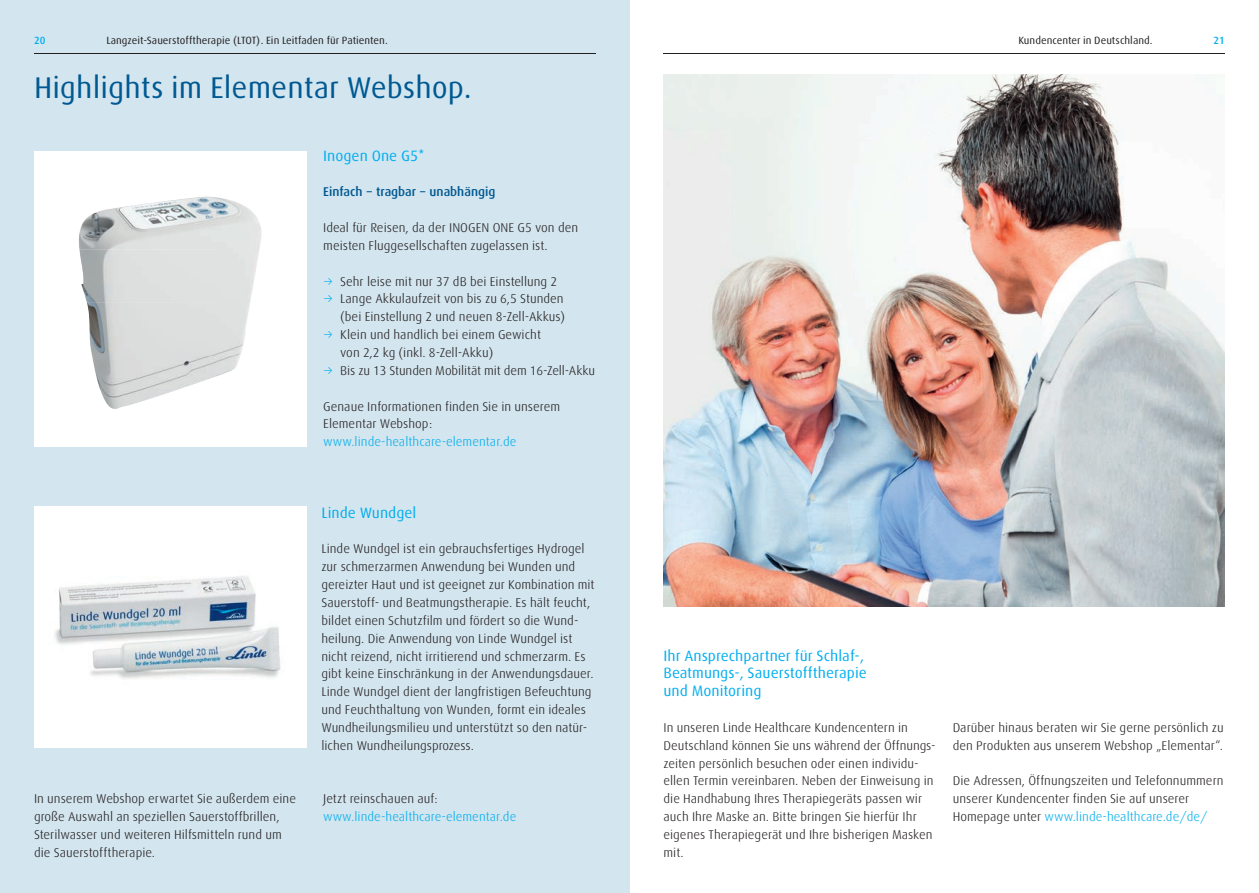
<style>
.page{position:relative;width:1259px;height:893px;background:#fff}
.page>*{position:absolute;margin:0;border:0;box-sizing:border-box;transform-origin:0 0}
.t1{font:30px "Linde Dax Global";color:#005992}
.t2{font:15px/17.9px "Linde Dax Global";color:#00aeef}
.t3{font:300 12.75px/17.9px "Linde Dax Global";color:#231f20}
.t4{font:300 12.75px "Linde Dax Global";color:#00aeef}
.t5{font:500 12.75px "Linde Dax Global";color:#005992}
.t6{font:10.5px "Linde Dax Global";color:#231f20}
.t7{font:500 10.5px "Linde Dax Global";color:#00aeef}
.s1{color:#00aeef}
</style>
<div class="page">
<div style="left:0;top:0;width:629px;height:893px;background:#d3e5ee"></div>
<hr style="left:663px;top:53px;width:562px;height:1px;background:#231f20">
<hr style="left:34px;top:53px;width:561px;height:1px;background:#231f20">
<div style="left:34px;top:506px;width:272px;height:242px;background:#fff"></div>
<img style="left:54px;top:576px;width:227px;height:103px">
<div style="left:34px;top:151px;width:272px;height:295px;background:#fff"></div>
<img style="left:79px;top:196px;width:137px;height:107px">
<img style="left:216px;top:197px;width:46px;height:159px">
<img style="left:87px;top:303px;width:129px;height:53px">
<img style="left:92px;top:356px;width:124px;height:53px">
<img style="left:216px;top:356px;width:24px;height:20px">
<img style="left:663px;top:74px;width:562px;height:533px">
<p class="t6" style="left:106px;top:34px;width:283px">Langzeit-Sauerstofftherapie (LTOT). Ein Leitfaden für Patienten.</p>
<p class="t7" style="left:34px;top:34px;width:13px">20</p>
<p class="t6" style="left:1018px;top:34px;width:136px">Kundencenter in Deutschland.</p>
<p class="t7" style="left:1213px;top:34px;width:13px">21</p>
<h1 class="t1" style="left:34px;top:70px;width:439px">Highlights im Elementar Webshop.</h1>
<p class="t2" style="left:323px;top:147px;width:103px">Inogen One G5*</p>
<p class="t5" style="left:323px;top:184px;width:174px">Einfach – tragbar – unabhängig</p>
<p class="t3" style="left:323px;top:219px;width:256px">Ideal für Reisen, da der INOGEN ONE G5 von den meisten Fluggesellschaften zugelassen ist.</p>
<p class="t3" style="left:323px;top:272px;width:236px"><span class="s1">→</span> Sehr leise mit nur 37 dB bei Einstellung 2</p>
<p class="t3" style="left:323px;top:290px;width:243px;text-align:right"><span class="s1">→</span> Lange Akkulaufzeit von bis zu 6,5 Stunden (bei Einstellung 2 und neuen 8-Zell-Akkus)</p>
<p class="t3" style="left:340px;top:326px;width:202px;text-indent:-17px"><span class="s1">→</span> Klein und handlich bei einem Gewicht von 2,2 kg (inkl. 8-Zell-Akku)</p>
<p class="t3" style="left:323px;top:362px;width:273px"><span class="s1">→</span> Bis zu 13 Stunden Mobilität mit dem 16-Zell-Akku</p>
<p class="t3" style="left:323px;top:397px;width:238px">Genaue Informationen finden Sie in unserem<br>Elementar Webshop:</p>
<p class="t4" style="left:323px;top:434px;width:195px">www.linde-healthcare-elementar.de</p>
<p class="t2" style="left:321px;top:504px;width:96px">Linde Wundgel</p>
<p class="t3" style="left:321px;top:540px;width:275px">Linde Wundgel ist ein gebrauchsfertiges Hydrogel zur schmerz armen Anwendung bei Wunden und gereizter Haut und ist geeignet zur Kombination mit Sauerstoff- und Beatmungstherapie. Es hält feucht, bildet einen Schutzfilm und fördert so die Wund&shy;heilung. Die Anwendung von Linde Wundgel ist nicht reizend, nicht irritierend und schmerzarm. Es gibt keine Einschränkung in der Anwendungsdauer.<br>Linde Wundgel dient der langfristigen Befeuchtung und Feuchthaltung von Wunden, formt ein ideales Wundheilungsmilieu und unterstützt so den natür&shy;lichen Wundheilungsprozess.</p>
<p class="t3" style="left:34px;top:790px;width:264px">In unserem Webshop erwartet Sie außerdem eine große Auswahl an speziellen Sauerstoffbrillen, Sterilwasser und weiteren Hilfsmitteln rund um die Sauerstofftherapie.</p>
<p class="t3" style="left:323px;top:790px;width:116px">Jetzt reinschauen auf:</p>
<p class="t4" style="left:323px;top:809px;width:195px">www.linde-healthcare-elementar.de</p>
<p class="t2" style="left:663px;top:646px;width:205px">Ihr Ansprechpartner für Schlaf-,<br>Beatmungs-, Sauerstofftherapie und Monitoring</p>
<p class="t3" style="left:663px;top:719px;width:273px">In unseren Linde Healthcare Kundencentern in Deutschland können Sie uns während der Öffnungs - zeiten persönlich besuchen oder einen individu&shy;ellen Termin vereinbaren. Neben der Einweisung in die Handhabung Ihres Therapiegeräts passen wir auch Ihre Maske an. Bitte bringen Sie hierfür Ihr eigenes Therapiegerät und Ihre bisherigen Masken mit.</p>
<p class="t3" style="left:952px;top:719px;width:272px">Darüber hinaus beraten wir Sie gerne persönlich zu den Produkten aus unserem Webshop „Elementar“.</p>
<p class="t3" style="left:952px;top:772px;width:272px">Die Adressen, Öffnungszeiten und Telefonnummern unserer Kundencenter finden Sie auf unserer<br>Homepage unter <span class="s1">www.linde-healthcare.de/de/</span></p>
</div>
